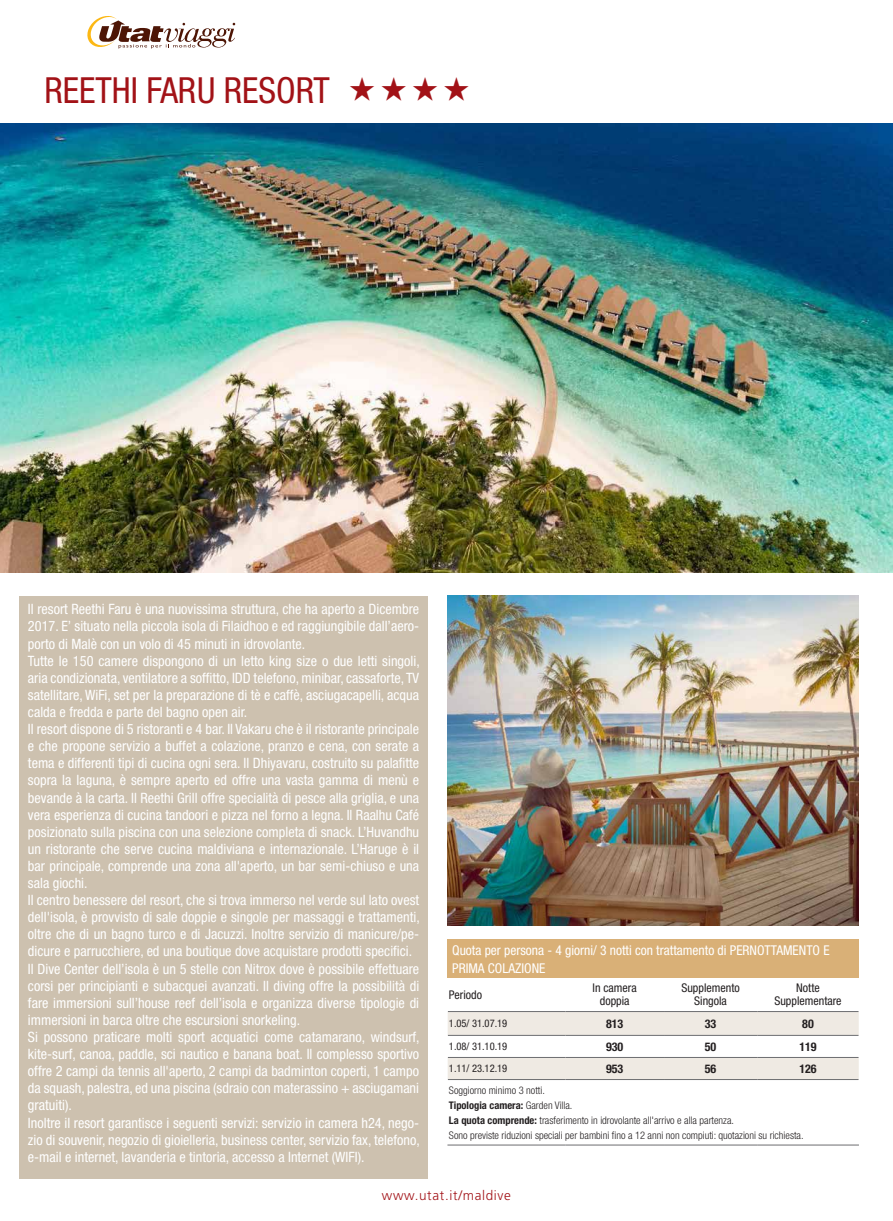
<style>
.page{position:relative;width:893px;height:1221px;background:#fff}
.page>*{position:absolute;margin:0;border:0;box-sizing:border-box;transform-origin:0 0}
.Tour_Titolo{font:condensed 36px "Helvetica Neue LT Std";color:#a21217}
.TourGiorni_Descrizio{font:condensed 14.25px/17.1px "Helvetica Neue LT Std";color:#fff;text-align:justify}
.testo_quote{font:condensed 13.5px "Helvetica Neue LT Std";color:#fff}
.t1{font:300 13.5px "Frutiger LT Std";letter-spacing:.05em;color:#a21217}
.t2{font:condensed 12px "Helvetica Neue LT Std";color:#231f20}
.t3{font:700 condensed 12px "Helvetica Neue LT Std";color:#231f20}
.testo_quote-2{font:300 condensed 10.5px "Helvetica Neue LT Std";color:#231f20}
.t4{font:condensed 10.5px "Helvetica Neue LT Std";color:#231f20}
.testo_quote-3{font:700 condensed 10.5px "Helvetica Neue LT Std";color:#231f20}
.s1{font-weight:300}
.s2{font-weight:700}
</style>
<div class="page">
<svg style="left:87px;top:16px;width:148px;height:33px"></svg>
<img style="left:0;top:123px;width:893px;height:450px">
<div style="left:19px;top:595px;width:409px;height:583px;background:#cdc1af"></div>
<img style="left:447px;top:595px;width:412px;height:330px">
<div style="left:448px;top:939px;width:411px;height:38px;background:#d9b077"></div>
<svg style="left:448px;top:1011px;width:411px;height:68px"></svg>
<hr style="left:448px;top:1011px;width:117px;height:1px;background:#6c6d70">
<hr style="left:448px;top:1035px;width:117px;height:1px;background:#6c6d70">
<hr style="left:448px;top:1057px;width:117px;height:1px;background:#6c6d70">
<hr style="left:448px;top:1079px;width:117px;height:1px;background:#6c6d70">
<hr style="left:447px;top:1144px;width:118px;height:1px;background:#6c6d70">
<hr style="left:565px;top:1144px;width:99px;height:1px;background:#6c6d70">
<hr style="left:664px;top:1144px;width:93px;height:1px;background:#6c6d70">
<hr style="left:757px;top:1144px;width:102px;height:1px;background:#6c6d70">
<hr style="left:565px;top:1011px;width:99px;height:1px;background:#6c6d70">
<hr style="left:664px;top:1011px;width:93px;height:1px;background:#6c6d70">
<hr style="left:757px;top:1011px;width:101px;height:1px;background:#6c6d70">
<hr style="left:565px;top:1035px;width:99px;height:1px;background:#6c6d70">
<hr style="left:664px;top:1035px;width:93px;height:1px;background:#6c6d70">
<hr style="left:757px;top:1035px;width:101px;height:1px;background:#6c6d70">
<hr style="left:565px;top:1057px;width:99px;height:1px;background:#6c6d70">
<hr style="left:664px;top:1057px;width:93px;height:1px;background:#6c6d70">
<hr style="left:757px;top:1057px;width:101px;height:1px;background:#6c6d70">
<hr style="left:565px;top:1079px;width:99px;height:1px;background:#6c6d70">
<hr style="left:664px;top:1079px;width:93px;height:1px;background:#6c6d70">
<hr style="left:757px;top:1079px;width:101px;height:1px;background:#6c6d70">
<p class="Tour_Titolo" style="left:45px;top:70px;width:287px">REETHI FARU RESORT</p>
<p class="TourGiorni_Descrizio" style="left:28px;top:600px;width:393px">Il resort Reethi Faru è una nuovissima struttura, che ha aperto a Dicembre 2017. E’ situato nella piccola isola di Filaidhoo e ed raggiungibile dall’aero&shy;porto di Malè con un volo di 45 minuti in idrovolante.</p>
<p class="TourGiorni_Descrizio" style="left:28px;top:652px;width:393px">Tutte le 150 camere dispongono di un letto king size o due letti singoli, aria condizionata, ventilatore a soffitto, IDD telefono, minibar, cassaforte, TV satellitare, WiFi, set per la preparazione di tè e caffè, asciugacapelli, acqua calda e fredda e parte del bagno open air.</p>
<p class="TourGiorni_Descrizio" style="left:28px;top:720px;width:393px">Il resort dispone di 5 ristoranti e 4 bar. Il Vakaru che è il ristorante principale e che propone servizio a buffet a colazione, pranzo e cena, con serate a tema e differenti tipi di cucina ogni sera. Il Dhiyavaru, costruito su palafitte sopra la laguna, è sempre aperto ed offre una vasta gamma di menù e bevande à la carta. Il Reethi Grill offre specialità di pesce alla griglia, e una vera esperienza di cucina tandoori e pizza nel forno a legna. Il Raalhu Café posizionato sulla piscina con una selezione completa di snack. L’Huvandhu un ristorante che serve cucina maldiviana e internazionale. L’Haruge è il bar principale, comprende una zona all'aperto, un bar semi-chiuso e una sala giochi.</p>
<p class="TourGiorni_Descrizio" style="left:28px;top:891px;width:393px">Il centro benessere del resort, che si trova immerso nel verde sul lato ovest dell'isola, è provvisto di sale doppie e singole per massaggi e trattamenti, oltre che di un bagno turco e di Jacuzzi. Inoltre servizio di manicure/pe&shy;dicure e parrucchiere, ed una boutique dove acquistare prodotti specifici.</p>
<p class="TourGiorni_Descrizio" style="left:28px;top:959px;width:393px">Il Dive Center dell’isola è un 5 stelle con Nitrox dove è possibile effettuare corsi per principianti e subacquei avanzati. Il diving offre la possibilità di fare immersioni sull’house reef dell’isola e organizza diverse tipologie di immersioni in barca oltre che escursioni snorkeling.</p>
<p class="TourGiorni_Descrizio" style="left:28px;top:1028px;width:393px">Si possono praticare molti sport acquatici come catamarano, windsurf, kite-surf, canoa, paddle, sci nautico e banana boat. Il complesso sportivo offre 2 campi da tennis all'aperto, 2 campi da badminton coperti, 1 campo da squash, palestra, ed una piscina (sdraio con materassino + asciugamani gratuiti).</p>
<p class="TourGiorni_Descrizio" style="left:28px;top:1113px;width:393px">Inoltre il resort garantisce i seguenti servizi: servizio in camera h24, nego&shy;zio di souvenir, negozio di gioielleria, business center, servizio fax, telefono, e-mail e internet, lavanderia e tintoria, accesso a Internet (WIFI).</p>
<p class="t1" style="left:382px;top:1187px;width:131px">www.utat.it/maldive</p>
<p class="testo_quote" style="left:452px;top:942px;width:379px">Quota per persona - 4 giorni/ 3 notti con trattamento di PERNOTTAMENTO E</p>
<p class="testo_quote" style="left:452px;top:960px;width:95px">PRIMA COLAZIONE</p>
<p class="t2" style="left:449px;top:987px;width:35px">Periodo</p>
<p class="t2" style="left:681px;top:981px;width:60px">Supplemento</p>
<p class="t2" style="left:694px;top:994px;width:34px">Singola</p>
<p class="t2" style="left:593px;top:981px;width:46px">In camera</p>
<p class="t2" style="left:600px;top:994px;width:31px">doppia</p>
<p class="t2" style="left:796px;top:981px;width:25px">Notte</p>
<p class="t2" style="left:774px;top:994px;width:69px">Supplementare</p>
<p class="t4" style="left:449px;top:1017px;width:60px">1.05/ 31.07.19</p>
<p class="t3" style="left:606px;top:1016px;width:19px">813</p>
<p class="t3" style="left:705px;top:1016px;width:13px">33</p>
<p class="t3" style="left:802px;top:1016px;width:13px">80</p>
<p class="t4" style="left:449px;top:1040px;width:60px">1.08/ 31.10.19</p>
<p class="t3" style="left:606px;top:1039px;width:19px">930</p>
<p class="t3" style="left:705px;top:1039px;width:13px">50</p>
<p class="t3" style="left:799px;top:1039px;width:19px">119</p>
<p class="t4" style="left:449px;top:1062px;width:60px">1.11/ 23.12.19</p>
<p class="t3" style="left:606px;top:1061px;width:19px">953</p>
<p class="t3" style="left:705px;top:1061px;width:13px">56</p>
<p class="t3" style="left:799px;top:1061px;width:19px">126</p>
<p class="testo_quote-2" style="left:449px;top:1083px;width:97px">Soggiorno minimo 3 notti.</p>
<p class="testo_quote-3" style="left:449px;top:1098px;width:125px">Tipologia camera: <span class="s1">Garden Villa.</span></p>
<p class="testo_quote-2" style="left:449px;top:1113px;width:287px"><span class="s2">La quota comprende:</span> trasferimento in idrovolante all'arrivo e alla partenza.</p>
<p class="testo_quote-2" style="left:449px;top:1128px;width:356px">Sono previste riduzioni speciali per bambini fino a 12 anni non compiuti: quotazioni su richiesta.</p>
</div>
